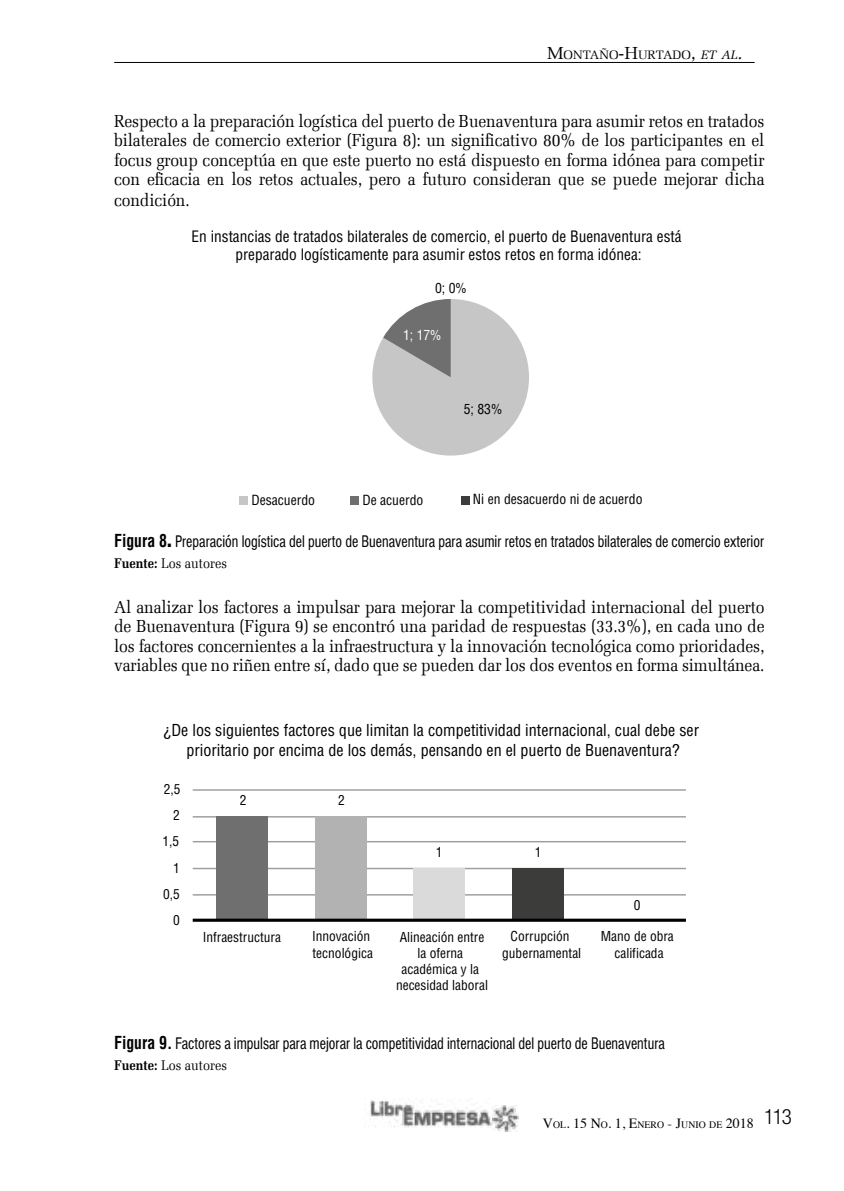
<style>
.page{position:relative;width:844px;height:1191px;background:#fff}
.page>*{position:absolute;margin:0;border:0;box-sizing:border-box;transform-origin:0 0}
.t1{font:17.5px/19.2px "Melior LT";letter-spacing:-.01em;color:#000;text-align:justify;scale:.9 1}
.t2{font:condensed 17.5px "Helvetica";color:#000;scale:.9 1}
.t3{font:condensed 16.1px/19.2px "Helvetica";color:#000;text-align:center}
.t4{font:condensed 15.4px/18.4px "Helvetica";color:#000;text-align:center}
.t5{font:14px "Melior LT";color:#000;scale:.9 1}
.t6{font:14px "Times";color:#000}
.t7{font:condensed 13.65px "Helvetica";color:#000}
.t8{font:condensed 13.65px "Helvetica";color:#fff}
.t9{font:condensed 13.47px/16.1px "Helvetica";color:#000;text-align:center}
.t10{font:12.25px "Melior LT";color:#000}
.s1{font-size:17.5px}
.s2{font-style:italic}
.s3{font-style:italic;font-size:17.5px}
.s4{font-weight:700}
.s5{font-family:"Helvetica Bld";font-stretch:normal}
.s6{font-family:"Melior";font-weight:700}
.s7{font-size:9.8px}
</style>
<div class="page">
<hr style="left:114px;top:62px;width:640px;height:1px;background:#000">
<img style="left:370px;top:1100px;width:122px;height:27px">
<img style="left:492px;top:1105px;width:26px;height:26px">
<svg style="left:372px;top:299px;width:157px;height:156px"></svg>
<div style="left:239px;top:496px;width:9px;height:9px;background:#c6c6c6"></div>
<div style="left:349px;top:496px;width:9px;height:9px;background:#706f6f"></div>
<div style="left:460px;top:496px;width:9px;height:9px;background:#3c3c3b"></div>
<hr style="left:193px;top:894px;width:492px;height:1px;background:#9d9d9c">
<hr style="left:193px;top:867px;width:492px;height:2px;background:#9d9d9c">
<hr style="left:193px;top:841px;width:492px;height:1px;background:#9d9d9c">
<hr style="left:193px;top:816px;width:492px;height:1px;background:#9d9d9c">
<hr style="left:193px;top:789px;width:492px;height:1px;background:#9d9d9c">
<div style="left:217px;top:816px;width:51px;height:104px;background:#706f6f"></div>
<div style="left:315px;top:816px;width:51px;height:104px;background:#b3b2b2"></div>
<div style="left:413px;top:868px;width:51px;height:52px;background:#dadada"></div>
<div style="left:512px;top:868px;width:51px;height:52px;background:#3c3c3b"></div>
<hr style="left:193px;top:918px;width:492px;height:3px;background:#000">
<p class="t10" style="left:547px;top:47px;width:196px"><span class="s1">M</span>ONTAÑO<span class="s1">-H</span>URTADO<span class="s1">,</span> <span class="s2">et al</span><span class="s3">.</span></p>
<p class="t1" style="left:114px;top:112px;width:724px">Respecto a la preparación logística del puerto de Buenaventura para asumir retos en tratados bilaterales de comercio exterior (Figura 8): un significativo 80% de los participantes en el focus group conceptúa en que este puerto no está dispuesto en forma idónea para competir con eficacia en los retos actuales, pero a futuro consideran que se puede mejorar dicha</p>
<p class="t1" style="left:114px;top:190px;width:85px">condición.</p>
<p class="t4" style="left:191px;top:227px;width:491px">En instancias de tratados bilaterales de comercio, el puerto de Buenaventura está preparado logísticamente para asumir estos retos en forma idónea:</p>
<p class="t7" style="left:435px;top:279px;width:33px">0; 0%</p>
<p class="t8" style="left:403px;top:327px;width:40px">1; 17%</p>
<p class="t7" style="left:463px;top:401px;width:40px">5; 83%</p>
<p class="t7" style="left:251px;top:491px;width:65px">Desacuerdo</p>
<p class="t7" style="left:362px;top:491px;width:63px">De acuerdo</p>
<p class="t7" style="left:473px;top:491px;width:171px">Ni en desacuerdo ni de acuerdo</p>
<p class="t2" style="left:114px;top:529px;width:723px"><span class="s4">Figura 8</span><span class="s5">.</span> Preparación logística del puerto de Buenaventura para asumir retos en tratados bilaterales de comercio exterior</p>
<p class="t5" style="left:114px;top:555px;width:127px"><span class="s6">Fuente:</span> Los autores</p>
<p class="t1" style="left:114px;top:597px;width:724px">Al analizar los factores a impulsar para mejorar la competitividad internacional del puerto de Buenaventura (Figura 9) se encontró una paridad de respuestas (33.3%), en cada uno de los factores concernientes a la infraestructura y la innovación tecnológica como prioridades, variables que no riñen entre sí, dado que se pueden dar los dos eventos en forma simultánea.</p>
<p class="t3" style="left:163px;top:720px;width:537px">¿De los siguientes factores que limitan la competitividad internacional, cual debe ser prioritario por encima de los demás, pensando en el puerto de Buenaventura?</p>
<p class="t9" style="left:164px;top:780px;width:18px">2,5</p>
<p class="t9" style="left:173px;top:807px;width:8px">2</p>
<p class="t9" style="left:162px;top:833px;width:18px">1,5</p>
<p class="t9" style="left:173px;top:859px;width:8px">1</p>
<p class="t9" style="left:163px;top:886px;width:18px">0,5</p>
<p class="t9" style="left:173px;top:912px;width:8px">0</p>
<p class="t9" style="left:240px;top:792px;width:8px">2</p>
<p class="t9" style="left:338px;top:792px;width:8px">2</p>
<p class="t9" style="left:435px;top:844px;width:8px">1</p>
<p class="t9" style="left:534px;top:844px;width:8px">1</p>
<p class="t9" style="left:633px;top:897px;width:8px">0</p>
<p class="t9" style="left:203px;top:928px;width:80px">Infraestructura</p>
<p class="t9" style="left:312px;top:928px;width:62px;text-align:left">Innovación tecnológica</p>
<p class="t9" style="left:396px;top:928px;width:93px">Alineación entre la oferna académica y la necesidad laboral</p>
<p class="t9" style="left:502px;top:928px;width:80px">Corrupción gubernamental</p>
<p class="t9" style="left:600px;top:928px;width:75px">Mano de obra calificada</p>
<p class="t2" style="left:114px;top:1031px;width:613px"><span class="s4">Figura 9.</span> Factores a impulsar para mejorar la competitividad internacional del puerto de Buenaventura</p>
<p class="t5" style="left:114px;top:1057px;width:127px"><span class="s6">Fuente:</span> Los autores</p>
<p class="t6" style="left:543px;top:1110px;width:250px">V<span class="s7">OL</span>. 15 N<span class="s7">O</span>. 1, E<span class="s7">NERO</span> - J<span class="s7">UNIO DE</span> 2018 <sup>113</sup></p>
</div>
